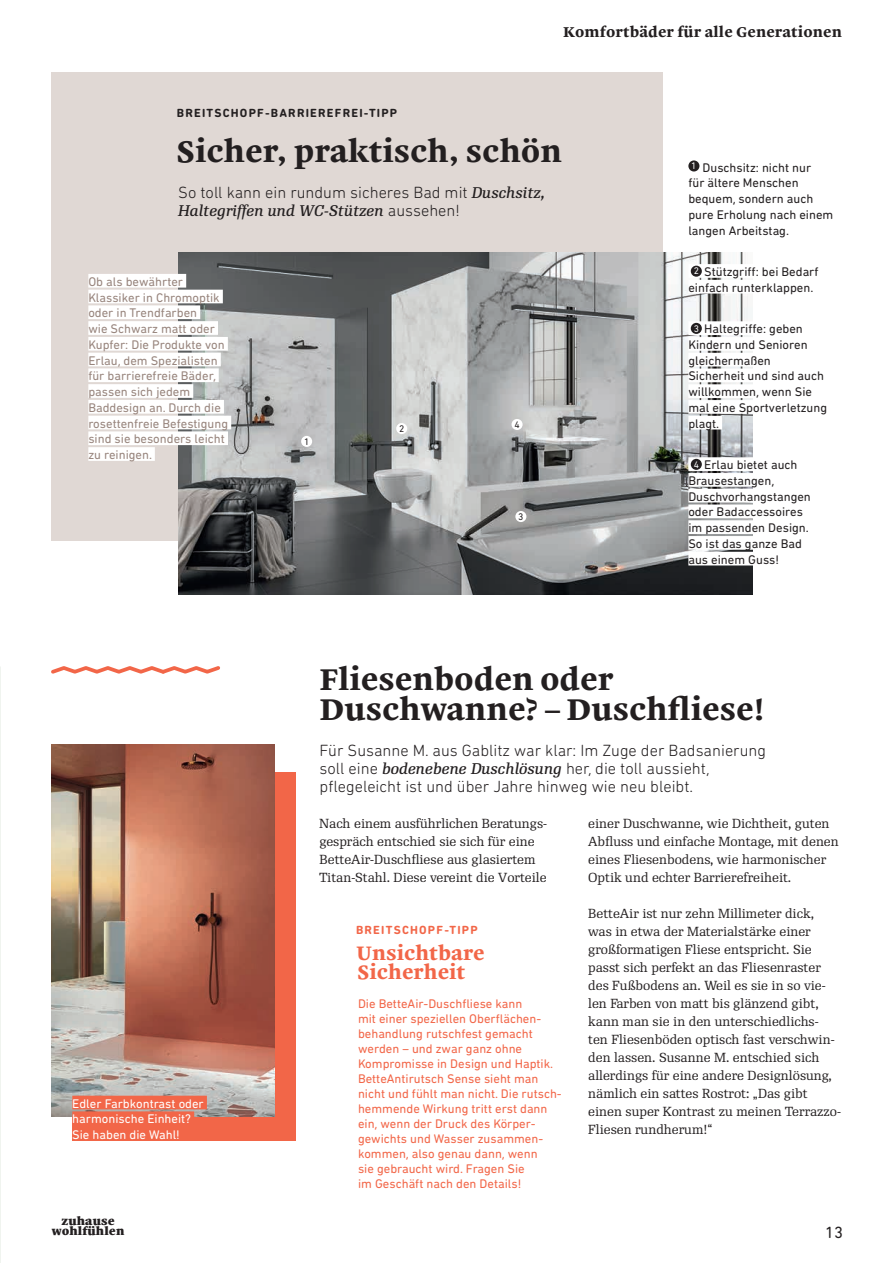
<style>
.page{position:relative;width:893px;height:1263px;background:#fff}
.page>*{position:absolute;margin:0;border:0;box-sizing:border-box;transform-origin:0 0}
.t1{font:700 30px/30px "Malabar LTW02";color:#231f20}
.t2{font:700 19.5px/19.5px "Malabar LTW02";color:#f26648}
.t3{font:300 16.5px/18px "DIN Next Rounded LT Pro";color:#231f20}
.t4{font:16.5px "DIN Next Rounded LT Pro";color:#231f20}
.t5{font:italic 15px "Re Public Text";color:#231f20}
.t6{font:700 14.25px "Malabar LTW02";letter-spacing:.01em;color:#231f20}
.t7{font:12.75px/18px "Re Public";color:#231f20}
.t8{font:12.75px/15.8px "DIN Next Rounded LT Pro";color:#231f20}
.t9{font:12.75px/15px "DIN Next Rounded LT Pro";color:#f26648}
.t10{font:12.75px/15.8px "DIN Next Rounded LT Pro";color:#98857d}
.t11{font:12.75px/15.8px "DIN Next Rounded LT Pro";color:#fff}
.t12{font:700 12px "DIN Next Rounded LT Pro";letter-spacing:.1em;color:#231f20}
.t13{font:700 12px "DIN Next Rounded LT Pro";letter-spacing:.1em;color:#f26648}
.t14{font:800 11.1px/10.2px "Malabar LTW02";letter-spacing:.01em;color:#231f20;text-align:center}
.t15{font:9.75px "DIN Next Rounded LT Pro";color:#231f20}
.t16{font:9.75px "DIN Next Rounded LT Pro";color:#fff}
.s1{font-family:"Re Public Text";font-weight:400;font-style:italic;font-size:15px}
.s2{font-family:"DIN Next Rounded LT Pro";font-weight:300;font-style:normal;font-size:16.5px}
</style>
<div class="page">
<div style="left:51px;top:72px;width:612px;height:468px;background:#e0d8d4"></div>
<img style="left:178px;top:252px;width:574px;height:342px">
<div style="left:301px;top:436px;width:11px;height:11px;background:#fff;border-radius:50%"></div>
<div style="left:396px;top:423px;width:11px;height:11px;background:#fff;border-radius:50%"></div>
<div style="left:515px;top:511px;width:11px;height:11px;background:#fff;border-radius:50%"></div>
<div style="left:512px;top:419px;width:11px;height:11px;background:#fff;border-radius:50%"></div>
<div style="left:688px;top:160px;width:11px;height:11px;background:#231f20;border-radius:50%"></div>
<div style="left:688px;top:264px;width:134px;height:14px;background:#fff"></div>
<div style="left:688px;top:280px;width:125px;height:14px;background:#fff"></div>
<div style="left:691px;top:266px;width:11px;height:11px;background:#231f20;border-radius:50%"></div>
<div style="left:688px;top:321px;width:118px;height:14px;background:#fff"></div>
<div style="left:688px;top:337px;width:123px;height:14px;background:#fff"></div>
<div style="left:688px;top:353px;width:86px;height:13px;background:#fff"></div>
<div style="left:688px;top:369px;width:139px;height:13px;background:#fff"></div>
<div style="left:688px;top:384px;width:127px;height:14px;background:#fff"></div>
<div style="left:688px;top:400px;width:140px;height:14px;background:#fff"></div>
<div style="left:688px;top:416px;width:34px;height:13px;background:#fff"></div>
<div style="left:691px;top:323px;width:11px;height:11px;background:#231f20;border-radius:50%"></div>
<div style="left:688px;top:457px;width:113px;height:14px;background:#fff"></div>
<div style="left:688px;top:473px;width:89px;height:14px;background:#fff"></div>
<div style="left:688px;top:489px;width:123px;height:13px;background:#fff"></div>
<div style="left:688px;top:504px;width:118px;height:14px;background:#fff"></div>
<div style="left:688px;top:520px;width:123px;height:14px;background:#fff"></div>
<div style="left:688px;top:536px;width:117px;height:14px;background:#fff"></div>
<div style="left:688px;top:552px;width:91px;height:13px;background:#fff"></div>
<div style="left:691px;top:459px;width:11px;height:11px;background:#231f20;border-radius:50%"></div>
<div style="left:88px;top:274px;width:98px;height:14px;background:#fff"></div>
<div style="left:88px;top:290px;width:135px;height:13px;background:#fff"></div>
<div style="left:88px;top:305px;width:112px;height:14px;background:#fff"></div>
<div style="left:88px;top:321px;width:130px;height:14px;background:#fff"></div>
<div style="left:88px;top:337px;width:140px;height:14px;background:#fff"></div>
<div style="left:88px;top:353px;width:133px;height:13px;background:#fff"></div>
<div style="left:88px;top:368px;width:131px;height:14px;background:#fff"></div>
<div style="left:88px;top:384px;width:105px;height:14px;background:#fff"></div>
<div style="left:88px;top:400px;width:136px;height:14px;background:#fff"></div>
<div style="left:88px;top:416px;width:143px;height:13px;background:#fff"></div>
<div style="left:88px;top:431px;width:140px;height:14px;background:#fff"></div>
<div style="left:88px;top:447px;width:67px;height:14px;background:#fff"></div>
<div style="left:72px;top:773px;width:224px;height:368px;background:#f26648"></div>
<img style="left:51px;top:745px;width:224px;height:371px">
<div style="left:72px;top:1096px;width:135px;height:13px;background:#f26648"></div>
<div style="left:72px;top:1111px;width:122px;height:14px;background:#f26648"></div>
<svg style="left:51px;top:666px;width:169px;height:8px"></svg>
<p class="t12" style="left:177px;top:106px;width:222px">BREITSCHOPF-BARRIEREFREI-TIPP</p>
<p class="t6" style="left:563px;top:21px;width:280px">Komfortbäder für alle Generationen</p>
<h1 class="t1" style="left:176px;top:135px;width:387px">Sicher, praktisch, schön</h1>
<p class="t3" style="left:178px;top:183px;width:369px">So toll kann ein rundum sicheres Bad mit <span class="s1">Duschsitz,</span></p>
<p class="t5" style="left:178px;top:202px;width:283px">Haltegriffen und WC-Stützen <span class="s2">aussehen!</span></p>
<p class="t10" style="left:88px;top:273px;width:141px">Ob als bewährter<br>Klassiker in Chromoptik oder in Trendfarben<br>wie Schwarz matt oder<br>Kupfer: Die Produkte von<br>Erlau, dem Spezialisten für barrierefreie Bäder, passen sich jedem<br>Baddesign an. Durch die rosettenfreie Befestigung sind sie besonders leicht zu reinigen.</p>
<p class="t15" style="left:304px;top:436px;width:7px">1</p>
<p class="t15" style="left:399px;top:423px;width:7px">2</p>
<p class="t15" style="left:514px;top:419px;width:7px">4</p>
<p class="t15" style="left:518px;top:511px;width:7px">3</p>
<p class="t8" style="left:688px;top:159px;width:146px"><sup>1</sup> Duschsitz: nicht nur<br>für ältere Menschen bequem, sondern auch pure Erholung nach einem langen Arbeitstag.</p>
<p class="t8" style="left:688px;top:264px;width:132px;text-indent:16px">Stützgriff: bei Bedarf einfach runterklappen.</p>
<p class="t16" style="left:694px;top:265px;width:7px">2</p>
<p class="t8" style="left:688px;top:321px;width:140px;text-indent:16px">Haltegriffe: geben<br>Kindern und Senioren gleichermaßen<br>Sicherheit und sind auch willkommen, wenn Sie mal eine Sportverletzung plagt.</p>
<p class="t16" style="left:694px;top:323px;width:7px">3</p>
<p class="t8" style="left:688px;top:457px;width:124px;text-indent:16px">Erlau bietet auch<br>Brausestangen,<br>Duschvorhangstangen oder Badaccessoires im passenden Design.<br>So ist das ganze Bad aus einem Guss!</p>
<p class="t16" style="left:694px;top:459px;width:7px">4</p>
<h1 class="t1" style="left:320px;top:663px;width:447px">Fliesenboden oder<br>Duschwanne? – Duschfliese!</h1>
<p class="t11" style="left:72px;top:1095px;width:133px">Edler Farbkontrast oder harmonische Einheit?<br>Sie haben die Wahl!</p>
<p class="t14" style="left:52px;top:1215px;width:74px">zuhause wohlfühlen</p>
<p class="t3" style="left:320px;top:741px;width:448px">Für Susanne M. aus Gablitz war klar: Im Zuge der Badsanierung soll eine <span class="s1">bodenebene Duschlösung</span> her, die toll aussieht, pflegeleicht ist und über Jahre hinweg wie neu bleibt.</p>
<p class="t7" style="left:320px;top:814px;width:229px">Nach einem ausführlichen Beratungs&shy;gespräch entschied sie sich für eine BetteAir-Duschfliese aus glasiertem Titan-Stahl. Diese vereint die Vorteile</p>
<p class="t13" style="left:356px;top:923px;width:123px">BREITSCHOPF-TIPP</p>
<h2 class="t2" style="left:356px;top:942px;width:130px">Unsichtbare<br>Sicherheit</h2>
<p class="t9" style="left:358px;top:996px;width:204px">Die BetteAir-Duschfliese kann<br>mit einer speziellen Oberflächen-- behandlung rutschfest gemacht werden – und zwar ganz ohne<br>Kompromisse in Design und Haptik.<br>BetteAntirutsch Sense sieht man nicht und fühlt man nicht. Die rutsch&shy;hemmende Wirkung tritt erst dann ein, wenn der Druck des Körper-- gewichts und Wasser zusammen&shy;kommen, also genau dann, wenn<br>sie gebraucht wird. Fragen Sie<br>im Geschäft nach den Details!</p>
<p class="t7" style="left:588px;top:814px;width:252px">einer Duschwanne, wie Dichtheit, guten Abfluss und einfache Montage, mit denen eines Fliesenbodens, wie harmonischer Optik und echter Barrierefreiheit.</p>
<p class="t7" style="left:588px;top:904px;width:252px">BetteAir ist nur zehn Millimeter dick, was in etwa der Materialstärke einer großformatigen Fliese entspricht. Sie passt sich perfekt an das Fliesenraster des Fußbodens an. Weil es sie in so vie&shy;len Farben von matt bis glänzend gibt, kann man sie in den unterschiedlichs&shy;ten Fliesenböden optisch fast verschwin&shy;den lassen. Susanne M. entschied sich allerdings für eine andere Designlösung, nämlich ein sattes Rostrot: „Das gibt einen super Kontrast zu meinen Terrazzo-- Fliesen rundherum!“</p>
<p class="t4" style="left:825px;top:1223px;width:19px">13</p>
</div>
